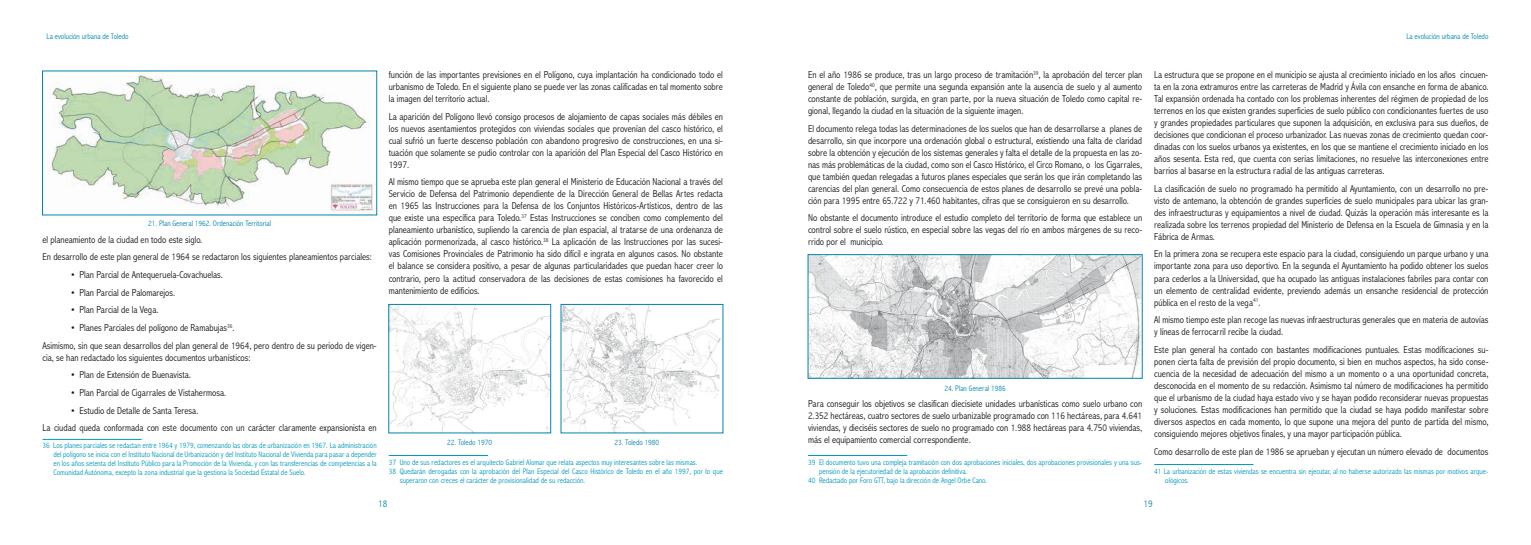
<style>
.page{position:relative;width:1531px;height:545px;background:#fff}
.page>*{position:absolute;margin:0;border:0;box-sizing:border-box;transform-origin:0 0}
.t1{font:300 condensed 10px/12px "Abadi";color:#1a171c;text-align:justify}
.t2{font:300 condensed 10px "Abadi";color:#0085ad}
.t3{font:300 condensed 8px/9px "Abadi";color:#009abc;text-align:justify}
.t4{font:300 condensed 8px "Abadi";color:#0085ad}
</style>
<div class="page">
<hr style="left:43px;top:439px;width:99px;height:1px;background:#009abc">
<hr style="left:389px;top:455px;width:99px;height:1px;background:#009abc">
<hr style="left:808px;top:455px;width:99px;height:1px;background:#009abc">
<hr style="left:1154px;top:464px;width:99px;height:1px;background:#009abc">
<img style="left:49px;top:75px;width:324px;height:136px">
<img style="left:391px;top:306px;width:158px;height:124px">
<div style="left:389px;top:304px;width:162px;height:128px;border:1px solid #0085ad"></div>
<img style="left:563px;top:306px;width:158px;height:124px">
<img style="left:810px;top:256px;width:330px;height:120px">
<div style="left:808px;top:254px;width:334px;height:124px;border:1px solid #0085ad"></div>
<p class="t4" style="left:47px;top:31px;width:84px">La evolución urbana de Toledo</p>
<p class="t4" style="left:1406px;top:32px;width:84px">La evolución urbana de Toledo</p>
<p class="t4" style="left:148px;top:219px;width:124px">21. Plan General 1962. Ordenación Territorial</p>
<p class="t1" style="left:43px;top:230px;width:331px;line-height:17.7px">el planeamiento de la ciudad en todo este siglo.<br>En desarrollo de este plan general de 1964 se redactaron los siguientes planeamientos parciales:</p>
<p class="t1" style="left:71px;top:268px;width:154px">• Plan Parcial de Antequeruela-Covachuelas.</p>
<p class="t1" style="left:71px;top:286px;width:106px">• Plan Parcial de Palomarejos.</p>
<p class="t1" style="left:71px;top:304px;width:89px">• Plan Parcial de la Vega.</p>
<p class="t1" style="left:43px;top:318px;width:336px;line-height:17.7px;text-indent:28px">• Planes Parciales del polígono de Ramabujas<sup>36</sup>.<br>Asimismo, sin que sean desarrollos del plan general de 1964, pero dentro de su periodo de vigen-</p>
<p class="t1" style="left:43px;top:351px;width:210px">cia, se han redactado los siguientes documentos urbanísticos:</p>
<p class="t1" style="left:71px;top:369px;width:122px">• Plan de Extensión de Buenavista.</p>
<p class="t1" style="left:71px;top:386px;width:157px">• Plan Parcial de Cigarrales de Vistahermosa.</p>
<p class="t1" style="left:43px;top:401px;width:336px;line-height:17.7px;text-indent:28px">• Estudio de Detalle de Santa Teresa.<br>La ciudad queda conformada con este documento con un carácter claramente expansionista en</p>
<p class="t3" style="left:54px;top:441px;width:325px;text-indent:-11px">36 Los planes parciales se redactan entre 1964 y 1979, comenzando las obras de urbanización en 1967. La administración del polígono se inicia con el Instituto Nacional de Urbanización y del Instituto Nacional de Vivienda para pasar a depender en los años setenta del Instituto Público para la Promoción de la Vivienda, y con las transferencias de competencias a la Comunidad Autónoma, excepto la zona industrial que la gestiona la Sociedad Estatal de Suelo.</p>
<p class="t1" style="left:389px;top:68px;width:336px">función de las importantes previsiones en el Polígono, cuya implantación ha condicionado todo el urbanismo de Toledo. En el siguiente plano se puede ver las zonas calificadas en tal momento sobre la imagen del territorio actual.</p>
<p class="t1" style="left:389px;top:110px;width:336px">La aparición del Polígono llevó consigo procesos de alojamiento de capas sociales más débiles en los nuevos asentamientos protegidos con viviendas sociales que provenían del casco histórico, el cual sufrió un fuerte descenso población con abandono progresivo de construcciones, en una si&shy;tuación que solamente se pudio controlar con la aparición del Plan Especial del Casco Histórico en 1997.</p>
<p class="t1" style="left:389px;top:176px;width:336px">Al mismo tiempo que se aprueba este plan general el Ministerio de Educación Nacional a través del Servicio de Defensa del Patrimonio dependiente de la Dirección General de Bellas Artes redacta en 1965 las Instrucciones para la Defensa de los Conjuntos Históricos-Artísticos, dentro de las que existe una específica para Toledo.<sup>37</sup> Estas Instrucciones se conciben como complemento del planeamiento urbanístico, supliendo la carencia de plan espacial, al tratarse de una ordenanza de aplicación pormenorizada, al casco histórico.<sup>38</sup> La aplicación de las Instrucciones por las sucesi&shy;vas Comisiones Provinciales de Patrimonio ha sido difícil e ingrata en algunos casos. No obstante el balance se considera positivo, a pesar de algunas particularidades que puedan hacer creer lo contrario, pero la actitud conservadora de las decisiones de estas comisiones ha favorecido el mantenimiento de edificios.</p>
<p class="t4" style="left:447px;top:437px;width:46px">22. Toledo 1970</p>
<p class="t4" style="left:614px;top:437px;width:46px">23. Toledo 1980</p>
<p class="t3" style="left:389px;top:457px;width:310px">37 Uno de sus redactores es el arquitecto Gabriel Alomar que relata aspectos muy interesantes sobre las mismas.</p>
<p class="t3" style="left:389px;top:466px;width:336px">38 Quedarán derogadas con la aprobación del Plan Especial del Casco Histórico de Toledo en el año 1997, por lo que</p>
<p class="t3" style="left:400px;top:475px;width:187px">superaron con creces el carácter de provisionalidad de su redacción.</p>
<p class="t1" style="left:808px;top:68px;width:336px">En el año 1986 se produce, tras un largo proceso de tramitación<sup>39</sup>, la aprobación del tercer plan general de Toledo<sup>40</sup>, que permite una segunda expansión ante la ausencia de suelo y al aumento constante de población, surgida, en gran parte, por la nueva situación de Toledo como capital re&shy;gional, llegando la ciudad en la situación de la siguiente imagen.</p>
<p class="t1" style="left:808px;top:122px;width:336px">El documento relega todas las determinaciones de los suelos que han de desarrollarse a planes de desarrollo, sin que incorpore una ordenación global o estructural, existiendo una falta de claridad sobre la obtención y ejecución de los sistemas generales y falta el detalle de la propuesta en las zo&shy;nas más problemáticas de la ciudad, como son el Casco Histórico, el Circo Romano, o los Cigarrales, que también quedan relegadas a futuros planes especiales que serán los que irán completando las carencias del plan general. Como consecuencia de estos planes de desarrollo se prevé una pobla&shy;ción para 1995 entre 65.722 y 71.460 habitantes, cifras que se consiguieron en su desarrollo.</p>
<p class="t1" style="left:808px;top:212px;width:336px">No obstante el documento introduce el estudio completo del territorio de forma que establece un control sobre el suelo rústico, en especial sobre las vegas del río en ambos márgenes de su reco&shy;rrido por el municipio.</p>
<p class="t4" style="left:944px;top:383px;width:63px">24. Plan General 1986</p>
<p class="t1" style="left:808px;top:397px;width:336px">Para conseguir los objetivos se clasifican diecisiete unidades urbanísticas como suelo urbano con 2.352 hectáreas, cuatro sectores de suelo urbanizable programado con 116 hectáreas, para 4.641 viviendas, y dieciséis sectores de suelo no programado con 1.988 hectáreas para 4.750 viviendas, más el equipamiento comercial correspondiente.</p>
<p class="t3" style="left:808px;top:457px;width:336px">39 El documento tuvo una compleja tramitación con dos aprobaciones iniciales, dos aprobaciones provisionales y una sus-</p>
<p class="t3" style="left:819px;top:466px;width:150px">pensión de la ejecutoriedad de la aprobación definitiva.</p>
<p class="t3" style="left:808px;top:475px;width:181px">40 Redactado por Foro GTT, bajo la dirección de Angel Orbe Cano.</p>
<p class="t1" style="left:1154px;top:68px;width:336px">La estructura que se propone en el municipio se ajusta al crecimiento iniciado en los años cincuen&shy;ta en la zona extramuros entre las carreteras de Madrid y Ávila con ensanche en forma de abanico.<br>Tal expansión ordenada ha contado con los problemas inherentes del régimen de propiedad de los terrenos en los que existen grandes superficies de suelo público con condicionantes fuertes de uso y grandes propiedades particulares que suponen la adquisición, en exclusiva para sus dueños, de decisiones que condicionan el proceso urbanizador. Las nuevas zonas de crecimiento quedan coor&shy;dinadas con los suelos urbanos ya existentes, en los que se mantiene el crecimiento iniciado en los años sesenta. Esta red, que cuenta con serias limitaciones, no resuelve las interconexiones entre barrios al basarse en la estructura radial de las antiguas carreteras.</p>
<p class="t1" style="left:1154px;top:182px;width:336px">La clasificación de suelo no programado ha permitido al Ayuntamiento, con un desarrollo no pre&shy;visto de antemano, la obtención de grandes superficies de suelo municipales para ubicar las gran&shy;des infraestructuras y equipamientos a nivel de ciudad. Quizás la operación más interesante es la realizada sobre los terrenos propiedad del Ministerio de Defensa en la Escuela de Gimnasia y en la Fábrica de Armas.</p>
<p class="t1" style="left:1154px;top:248px;width:336px">En la primera zona se recupera este espacio para la ciudad, consiguiendo un parque urbano y una importante zona para uso deportivo. En la segunda el Ayuntamiento ha podido obtener los suelos para cederlos a la Universidad, que ha ocupado las antiguas instalaciones fabriles para contar con un elemento de centralidad evidente, previendo además un ensanche residencial de protección pública en el resto de la vega<sup>41</sup>.</p>
<p class="t1" style="left:1154px;top:313px;width:336px">Al mismo tiempo este plan recoge las nuevas infraestructuras generales que en materia de autovías y líneas de ferrocarril recibe la ciudad.</p>
<p class="t1" style="left:1154px;top:343px;width:336px">Este plan general ha contado con bastantes modificaciones puntuales. Estas modificaciones su&shy;ponen cierta falta de previsión del propio documento, si bien en muchos aspectos, ha sido conse&shy;cuencia de la necesidad de adecuación del mismo a un momento o a una oportunidad concreta, desconocida en el momento de su redacción. Asimismo tal número de modificaciones ha permitido que el urbanismo de la ciudad haya estado vivo y se hayan podido reconsiderar nuevas propuestas y soluciones. Estas modificaciones han permitido que la ciudad se haya podido manifestar sobre diversos aspectos en cada momento, lo que supone una mejora del punto de partida del mismo, consiguiendo mejores objetivos finales, y una mayor participación pública.</p>
<p class="t1" style="left:1154px;top:445px;width:336px">Como desarrollo de este plan de 1986 se aprueban y ejecutan un número elevado de documentos</p>
<p class="t3" style="left:1165px;top:466px;width:325px;text-indent:-11px">41 La urbanización de estas viviendas se encuentra sin ejecutar, al no haberse autorizado las mismas por motivos arque&shy;ológicos.</p>
<p class="t2" style="left:378px;top:497px;width:11px">18</p>
<p class="t2" style="left:1143px;top:497px;width:11px">19</p>
</div>
